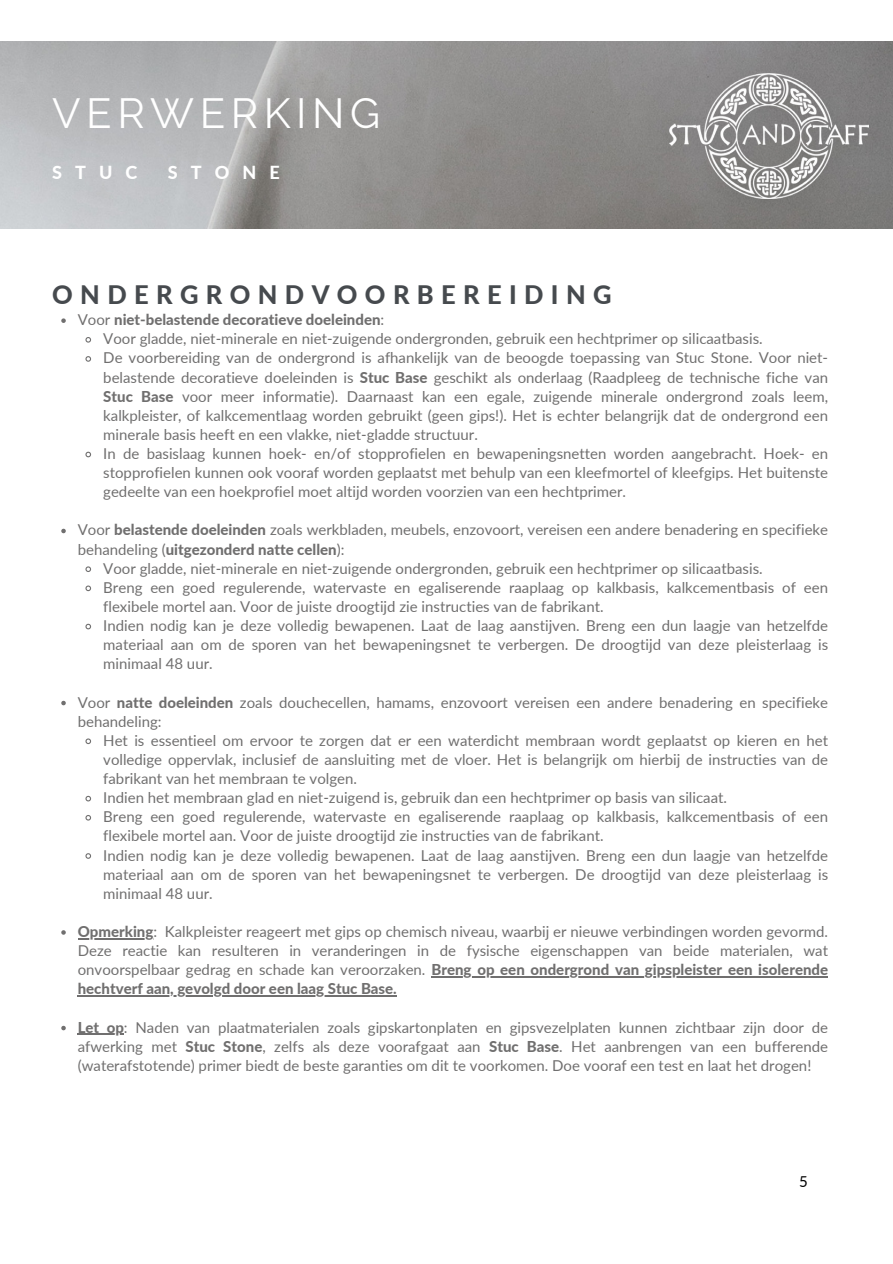
<style>
.page{position:relative;width:893px;height:1264px;background:#fff}
.page>*{position:absolute;margin:0;border:0;box-sizing:border-box;transform-origin:0 0}
.t1{font:42px "Raleway";letter-spacing:.13em;color:#fff}
.t2{font:800 25.5px "Lato";letter-spacing:.29em;color:#464a4e}
.t3{font:800 18px "Lato";letter-spacing:.725em;color:#fff}
.t4{font:15px/19px "Lato";color:#706f6f;text-align:justify}
.t5{font:800 15px "Lato";color:#706f6f}
.t6{font:15px "Lato";color:#000}
.s1{font-weight:400}
.s2{font-weight:800}
</style>
<div class="page">
<img style="left:0;top:42px;width:892px;height:186px">
<img style="left:659px;top:63px;width:221px;height:149px">
<img style="left:669px;top:74px;width:199px;height:125px">
<svg style="left:61px;top:318px;width:5px;height:5px"></svg>
<svg style="left:85px;top:337px;width:6px;height:6px"></svg>
<svg style="left:85px;top:356px;width:6px;height:6px"></svg>
<svg style="left:85px;top:451px;width:7px;height:7px"></svg>
<svg style="left:61px;top:528px;width:5px;height:5px"></svg>
<svg style="left:85px;top:566px;width:7px;height:6px"></svg>
<svg style="left:85px;top:585px;width:7px;height:7px"></svg>
<svg style="left:85px;top:623px;width:7px;height:7px"></svg>
<svg style="left:61px;top:700px;width:5px;height:5px"></svg>
<svg style="left:85px;top:738px;width:7px;height:7px"></svg>
<svg style="left:85px;top:795px;width:7px;height:7px"></svg>
<svg style="left:85px;top:815px;width:7px;height:6px"></svg>
<svg style="left:85px;top:853px;width:6px;height:6px"></svg>
<svg style="left:61px;top:930px;width:5px;height:4px"></svg>
<hr style="left:78px;top:938px;width:75px;height:1px;background:#706f6f">
<hr style="left:431px;top:976px;width:397px;height:1px;background:#706f6f">
<hr style="left:78px;top:995px;width:319px;height:1px;background:#706f6f">
<svg style="left:61px;top:1025px;width:5px;height:5px"></svg>
<hr style="left:78px;top:1033px;width:46px;height:1px;background:#706f6f">
<p class="t1" style="left:52px;top:88px;width:329px">VERWERKING</p>
<p class="t3" style="left:52px;top:161px;width:87px">STUC</p>
<p class="t3" style="left:168px;top:161px;width:113px">STONE</p>
<p class="t2" style="left:52px;top:279px;width:560px">ONDERGRONDVOORBEREIDING</p>
<p class="t5" style="left:78px;top:310px;width:308px"><span class="s1">Voor</span> niet-belastende decoratieve doeleinden<span class="s1">:</span></p>
<p class="t4" style="left:103px;top:329px;width:661px">Voor gladde, niet-minerale en niet-zuigende ondergronden, gebruik een hechtprimer op silicaatbasis.</p>
<p class="t4" style="left:103px;top:348px;width:726px">De voorbereiding van de ondergrond is afhankelijk van de beoogde toepassing van Stuc Stone. Voor niet&shy;belastende decoratieve doeleinden is <span class="s2">Stuc Base</span> geschikt als onderlaag (Raadpleeg de technische fiche van <span class="s2">Stuc Base</span> voor meer informatie). Daarnaast kan een egale, zuigende minerale ondergrond zoals leem, kalkpleister, of kalkcementlaag worden gebruikt (geen gips!). Het is echter belangrijk dat de ondergrond een minerale basis heeft en een vlakke, niet-gladde structuur.</p>
<p class="t4" style="left:103px;top:443px;width:726px">In de basislaag kunnen hoek- en/of stopprofielen en bewapeningsnetten worden aangebracht. Hoek- en stopprofielen kunnen ook vooraf worden geplaatst met behulp van een kleefmortel of kleefgips. Het buitenste gedeelte van een hoekprofiel moet altijd worden voorzien van een hechtprimer.</p>
<p class="t4" style="left:78px;top:520px;width:751px">Voor <span class="s2">belastende doeleinden</span> zoals werkbladen, meubels, enzovoort, vereisen een andere benadering en specifieke behandeling (<span class="s2">uitgezonderd natte cellen</span>):</p>
<p class="t4" style="left:103px;top:558px;width:661px">Voor gladde, niet-minerale en niet-zuigende ondergronden, gebruik een hechtprimer op silicaatbasis.</p>
<p class="t4" style="left:103px;top:577px;width:726px">Breng een goed regulerende, watervaste en egaliserende raaplaag op kalkbasis, kalkcementbasis of een flexibele mortel aan. Voor de juiste droogtijd zie instructies van de fabrikant.</p>
<p class="t4" style="left:103px;top:615px;width:726px">Indien nodig kan je deze volledig bewapenen. Laat de laag aanstijven. Breng een dun laagje van hetzelfde materiaal aan om de sporen van het bewapeningsnet te verbergen. De droogtijd van deze pleisterlaag is minimaal 48 uur.</p>
<p class="t4" style="left:78px;top:692px;width:751px">Voor <span class="s2">natte doeleinden</span> zoals douchecellen, hamams, enzovoort vereisen een andere benadering en specifieke behandeling:</p>
<p class="t4" style="left:103px;top:730px;width:726px">Het is essentieel om ervoor te zorgen dat er een waterdicht membraan wordt geplaatst op kieren en het volledige oppervlak, inclusief de aansluiting met de vloer. Het is belangrijk om hierbij de instructies van de fabrikant van het membraan te volgen.</p>
<p class="t4" style="left:103px;top:787px;width:625px">Indien het membraan glad en niet-zuigend is, gebruik dan een hechtprimer op basis van silicaat.</p>
<p class="t4" style="left:103px;top:807px;width:726px">Breng een goed regulerende, watervaste en egaliserende raaplaag op kalkbasis, kalkcementbasis of een flexibele mortel aan. Voor de juiste droogtijd zie instructies van de fabrikant.</p>
<p class="t4" style="left:103px;top:845px;width:726px">Indien nodig kan je deze volledig bewapenen. Laat de laag aanstijven. Breng een dun laagje van hetzelfde materiaal aan om de sporen van het bewapeningsnet te verbergen. De droogtijd van deze pleisterlaag is minimaal 48 uur.</p>
<p class="t4" style="left:78px;top:921px;width:751px"><span class="s2">Opmerking</span>: Kalkpleister reageert met gips op chemisch niveau, waarbij er nieuwe verbindingen worden gevormd.<br>Deze reactie kan resulteren in veranderingen in de fysische eigenschappen van beide materialen, wat onvoorspelbaar gedrag en schade kan veroorzaken. <span class="s2">Breng op een ondergrond van gipspleister een isolerende hechtverf aan, gevolgd door een laag Stuc Base.</span></p>
<p class="t4" style="left:78px;top:1017px;width:751px"><span class="s2">Let op</span>: Naden van plaatmaterialen zoals gipskartonplaten en gipsvezelplaten kunnen zichtbaar zijn door de afwerking met <span class="s2">Stuc Stone</span>, zelfs als deze voorafgaat aan <span class="s2">Stuc Base</span>. Het aanbrengen van een bufferende (waterafstotende) primer biedt de beste garanties om dit te voorkomen. Doe vooraf een test en laat het drogen!</p>
<p class="t6" style="left:799px;top:1172px;width:10px">5</p>
</div>
